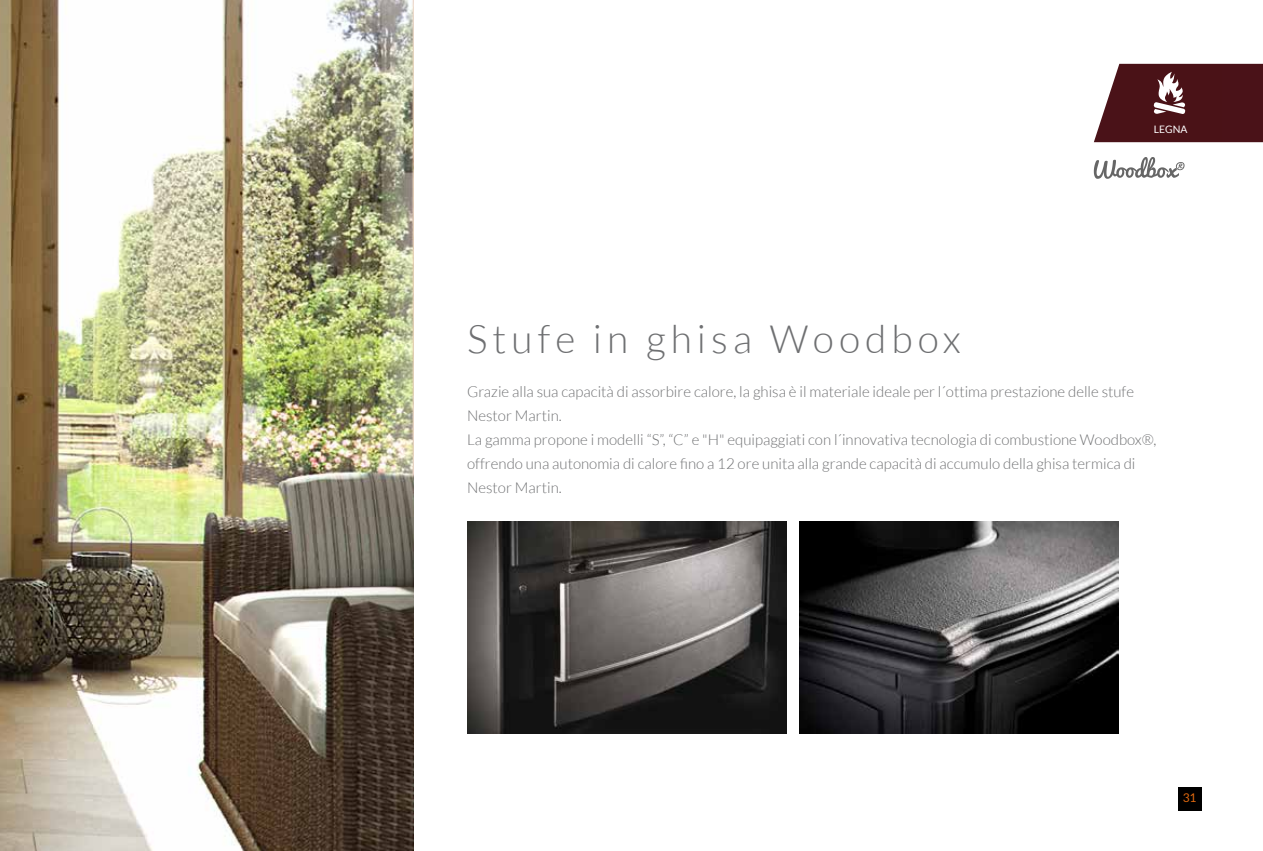
<style>
.page{position:relative;width:1263px;height:851px;background:#fff}
.page>*{position:absolute;margin:0;border:0;box-sizing:border-box;transform-origin:0 0}
.t1{font:300 39px "Lato";letter-spacing:.13em;color:#6f7072}
.t2{font:300 15px/24px "Lato";color:#6f7072}
.t3{font:12px "Lato";color:#e0690f}
.t4{font:10.2px "Lato";color:#fff}
</style>
<div class="page">
<svg style="left:1094px;top:64px;width:169px;height:78px;background:#5f2e33"></svg>
<img style="left:0;top:0;width:414px;height:850px">
<svg style="left:1094px;top:157px;width:90px;height:22px"></svg>
<img style="left:467px;top:521px;width:319px;height:212px">
<img style="left:799px;top:521px;width:319px;height:212px">
<div style="left:1178px;top:787px;width:23px;height:23px;background:#000"></div>
<p class="t4" style="left:1154px;top:124px;width:35px">LEGNA</p>
<h1 class="t1" style="left:467px;top:318px;width:495px">Stufe in ghisa Woodbox</h1>
<p class="t2" style="left:467px;top:379px;width:691px">Grazie alla sua capacità di assorbire calore, la ghisa è il materiale ideale per l´ottima prestazione delle stufe Nestor Martin.<br>La gamma propone i modelli “S”, “C” e "H" equipaggiati con l´innovativa tecnologia di combustione Woodbox®, offrendo una autonomia di calore fino a 12 ore unita alla grande capacità di accumulo della ghisa termica di Nestor Martin.</p>
<p class="t3" style="left:1183px;top:791px;width:15px">31</p>
</div>
